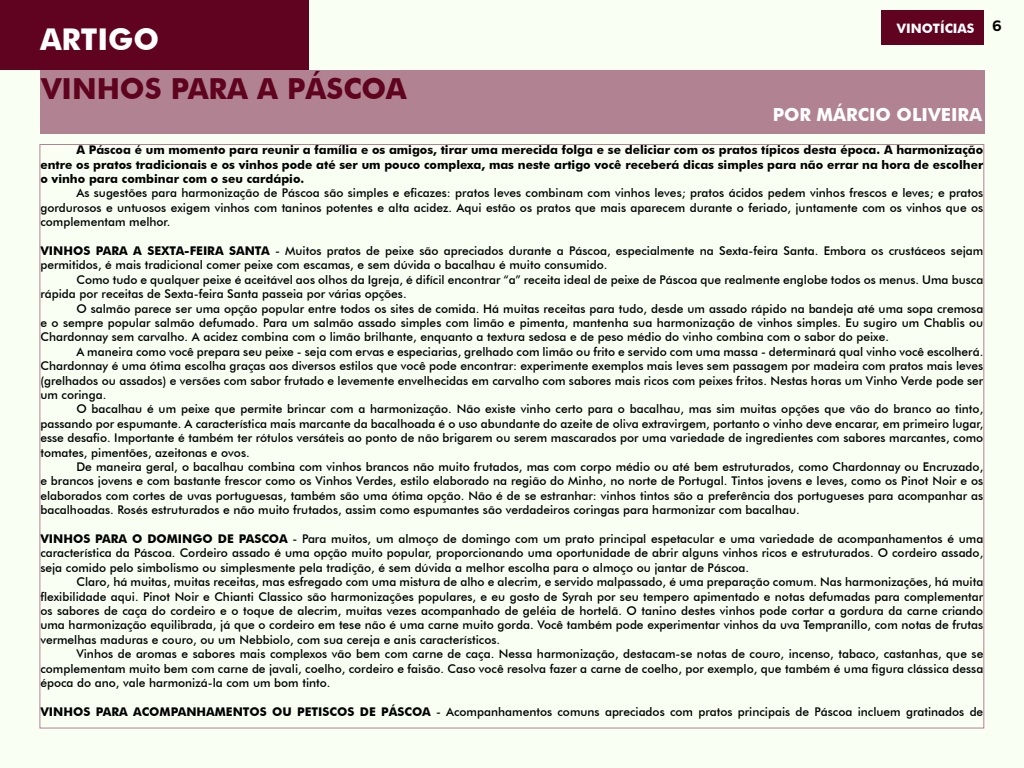
<style>
.page{position:relative;width:1024px;height:768px;background:#f9fff3}
.page>*{position:absolute;margin:0;border:0;box-sizing:border-box;transform-origin:0 0}
.t1{font:700 30px "Futura BT";color:#fff}
.t2{font:700 29px "Futura BT";color:#600320}
.t3{font:700 18px "Futura BT";color:#fff}
.t4{font:700 13px "Futura BT";color:#fff}
.t5{font:500 12px/14.4px "Futura BT";color:#000;text-align:justify}
.t6{font:700 12px/14.4px "Futura BT";color:#000;text-align:justify}
.s1{font-weight:700}
</style>
<div class="page">
<div style="left:882px;top:10px;width:102px;height:34px;background:#600320"></div>
<div style="left:40px;top:70px;width:945px;height:64px;background:#b18392"></div>
<div style="left:0;top:0;width:309px;height:70px;background:#600320"></div>
<h1 class="t1" style="left:40px;top:21px;width:121px">ARTIGO</h1>
<h2 class="t2" style="left:41px;top:71px;width:367px">VINHOS PARA A PÁSCOA</h2>
<p class="t4" style="left:897px;top:21px;width:106px">VINOTÍCIAS <sup>6</sup></p>
<h3 class="t3" style="left:773px;top:104px;width:211px">POR MÁRCIO OLIVEIRA</h3>
<p class="t6" style="left:40px;top:143px;width:944px;text-indent:36px">A Páscoa é um momento para reunir a família e os amigos, tirar uma merecida folga e se deliciar com os pratos típicos desta época. A harmonização entre os pratos tradicionais e os vinhos pode até ser um pouco complexa, mas neste artigo você receberá dicas simples para não errar na hora de escolher o vinho para combinar com o seu cardápio.</p>
<p class="t5" style="left:40px;top:186px;width:944px;text-indent:36px">As sugestões para harmonização de Páscoa são simples e eficazes: pratos leves combinam com vinhos leves; pratos ácidos pedem vinhos frescos e leves; e pratos gordurosos e untuosos exigem vinhos com taninos potentes e alta acidez. Aqui estão os pratos que mais aparecem durante o feriado, juntamente com os vinhos que os complementam melhor.</p>
<p class="t5" style="left:40px;top:243px;width:944px"><span class="s1">VINHOS PARA A SEXTA-FEIRA SANTA</span> - Muitos pratos de peixe são apreciados durante a Páscoa, especialmente na Sexta-feira Santa. Embora os crustáceos sejam permitidos, é mais tradicional comer peixe com escamas, e sem dúvida o bacalhau é muito consumido.</p>
<p class="t5" style="left:40px;top:272px;width:944px;text-indent:36px">Como tudo e qualquer peixe é aceitável aos olhos da Igreja, é difícil encontrar “a” receita ideal de peixe de Páscoa que realmente englobe todos os menus. Uma busca rápida por receitas de Sexta-feira Santa passeia por várias opções.</p>
<p class="t5" style="left:40px;top:301px;width:944px;text-indent:36px">O salmão parece ser uma opção popular entre todos os sites de comida. Há muitas receitas para tudo, desde um assado rápido na bandeja até uma sopa cremosa e o sempre popular salmão defumado. Para um salmão assado simples com limão e pimenta, mantenha sua harmonização de vinhos simples. Eu sugiro um Chablis ou Chardonnay sem carvalho. A acidez combina com o limão brilhante, enquanto a textura sedosa e de peso médio do vinho combina com o sabor do peixe.</p>
<p class="t5" style="left:40px;top:344px;width:944px;text-indent:36px">A maneira como você prepara seu peixe - seja com ervas e especiarias, grelhado com limão ou frito e servido com uma massa - determinará qual vinho você escolherá.<br>Chardonnay é uma ótima escolha graças aos diversos estilos que você pode encontrar: experimente exemplos mais leves sem passagem por madeira com pratos mais leves (grelhados ou assados) e versões com sabor frutado e levemente envelhecidas em carvalho com sabores mais ricos com peixes fritos. Nestas horas um Vinho Verde pode ser um coringa.</p>
<p class="t5" style="left:40px;top:402px;width:944px;text-indent:36px">O bacalhau é um peixe que permite brincar com a harmonização. Não existe vinho certo para o bacalhau, mas sim muitas opções que vão do branco ao tinto, passando por espumante. A característica mais marcante da bacalhoada é o uso abundante do azeite de oliva extravirgem, portanto o vinho deve encarar, em primeiro lugar, esse desafio. Importante é também ter rótulos versáteis ao ponto de não brigarem ou serem mascarados por uma variedade de ingredientes com sabores marcantes, como tomates, pimentões, azeitonas e ovos.</p>
<p class="t5" style="left:40px;top:459px;width:944px;text-indent:36px">De maneira geral, o bacalhau combina com vinhos brancos não muito frutados, mas com corpo médio ou até bem estruturados, como Chardonnay ou Encruzado, e brancos jovens e com bastante frescor como os Vinhos Verdes, estilo elaborado na região do Minho, no norte de Portugal. Tintos jovens e leves, como os Pinot Noir e os elaborados com cortes de uvas portuguesas, também são uma ótima opção. Não é de se estranhar: vinhos tintos são a preferência dos portugueses para acompanhar as bacalhoadas. Rosés estruturados e não muito frutados, assim como espumantes são verdadeiros coringas para harmonizar com bacalhau.</p>
<p class="t5" style="left:40px;top:531px;width:944px"><span class="s1">VINHOS PARA O DOMINGO DE PASCOA</span> - Para muitos, um almoço de domingo com um prato principal espetacular e uma variedade de acompanhamentos é uma característica da Páscoa. Cordeiro assado é uma opção muito popular, proporcionando uma oportunidade de abrir alguns vinhos ricos e estruturados. O cordeiro assado, seja comido pelo simbolismo ou simplesmente pela tradição, é sem dúvida a melhor escolha para o almoço ou jantar de Páscoa.</p>
<p class="t5" style="left:40px;top:575px;width:944px;text-indent:36px">Claro, há muitas, muitas receitas, mas esfregado com uma mistura de alho e alecrim, e servido malpassado, é uma preparação comum. Nas harmonizações, há muita flexibilidade aqui. Pinot Noir e Chianti Classico são harmonizações populares, e eu gosto de Syrah por seu tempero apimentado e notas defumadas para complementar os sabores de caça do cordeiro e o toque de alecrim, muitas vezes acompanhado de geléia de hortelã. O tanino destes vinhos pode cortar a gordura da carne criando uma harmonização equilibrada, já que o cordeiro em tese não é uma carne muito gorda. Você também pode experimentar vinhos da uva Tempranillo, com notas de frutas vermelhas maduras e couro, ou um Nebbiolo, com sua cereja e anis característicos.</p>
<p class="t5" style="left:40px;top:647px;width:944px;text-indent:36px">Vinhos de aromas e sabores mais complexos vão bem com carne de caça. Nessa harmonização, destacam-se notas de couro, incenso, tabaco, castanhas, que se complementam muito bem com carne de javali, coelho, cordeiro e faisão. Caso você resolva fazer a carne de coelho, por exemplo, que também é uma figura clássica dessa época do ano, vale harmonizá-la com um bom tinto.</p>
<p class="t5" style="left:40px;top:704px;width:944px"><span class="s1">VINHOS PARA ACOMPANHAMENTOS OU PETISCOS DE PÁSCOA</span> - Acompanhamentos comuns apreciados com pratos principais de Páscoa incluem gratinados de</p>
</div>
